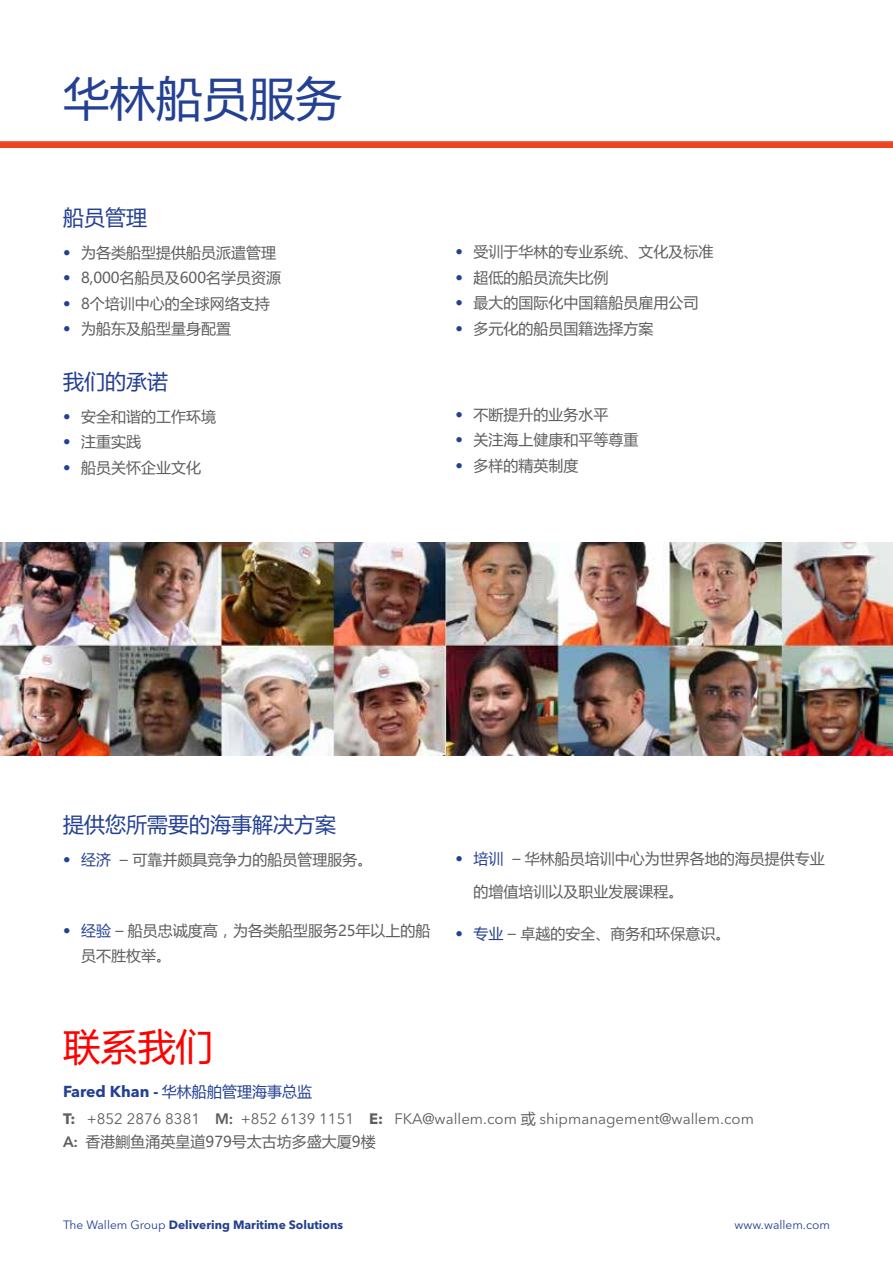
<style>
.page{position:relative;width:893px;height:1263px;background:#fff}
.page>*{position:absolute;margin:0;border:0;box-sizing:border-box;transform-origin:0 0}
.t1{font:46.5px "Microsoft Ya Hei";color:#244093}
.t2{font:37.5px "Microsoft Ya Hei";color:#f00}
.t3{font:21px "Microsoft Ya Hei";color:#244093}
.t4{font:15px/25.5px "Microsoft Ya Hei";color:#5f5e5d}
.t5{font:15px "Avenir Next LT Pro";color:#5f5e5d}
.t6{font:15px "Microsoft Ya Hei";color:#244093}
.t7{font:700 12px "Avenir Next LT Pro";color:#244093}
.t8{font:12px "Avenir Next LT Pro";color:#244093}
.s1{font-family:"Avenir Next LT Pro";font-weight:600;color:#244093}
.s2{color:#244093}
.s3{font-family:"Avenir Next LT Pro";font-weight:700;font-size:15.75px}
.s4{font-family:"Avenir Next LT Pro";font-weight:700}
.s5{font-weight:700}
.s6{font-weight:600}
.s7{font-family:"Microsoft Ya Hei"}
.s8{font-family:"Avenir Next LT Pro";font-weight:600}
.s9{font-weight:400}
</style>
<div class="page">
<img style="left:0;top:141px;width:893px;height:6px">
<img style="left:0;top:543px;width:893px;height:212px">
<h1 class="t1" style="left:63px;top:67px;width:280px">华林船员服务</h1>
<h3 class="t3" style="left:63px;top:203px;width:85px">船员管理</h3>
<p class="t4" style="left:63px;top:239px;width:214px"><span class="s1">•</span> 为各类船型提供船员派遣管理</p>
<p class="t4" style="left:63px;top:265px;width:220px"><span class="s1">•</span> 8,000名船员及600名学员资源</p>
<p class="t4" style="left:63px;top:290px;width:208px"><span class="s1">•</span> 8个培训中心的全球网络支持</p>
<p class="t4" style="left:63px;top:316px;width:169px"><span class="s1">•</span> 为船东及船型量身配置</p>
<h3 class="t3" style="left:63px;top:367px;width:106px">我们的承诺</h3>
<p class="t4" style="left:63px;top:403px;width:154px"><span class="s1">•</span> 安全和谐的工作环境</p>
<p class="t4" style="left:63px;top:429px;width:79px"><span class="s1">•</span> 注重实践</p>
<p class="t4" style="left:63px;top:454px;width:139px"><span class="s1">•</span> 船员关怀企业文化</p>
<p class="t4" style="left:455px;top:238px;width:259px"><span class="s1">•</span> 受训于华林的专业系统、文化及标准</p>
<p class="t4" style="left:455px;top:264px;width:154px"><span class="s1">•</span> 超低的船员流失比例</p>
<p class="t4" style="left:455px;top:289px;width:244px"><span class="s1">•</span> 最大的国际化中国籍船员雇用公司</p>
<p class="t4" style="left:455px;top:315px;width:199px"><span class="s1">•</span> 多元化的船员国籍选择方案</p>
<p class="t4" style="left:455px;top:401px;width:154px"><span class="s1">•</span> 不断提升的业务水平</p>
<p class="t4" style="left:455px;top:427px;width:184px"><span class="s1">•</span> 关注海上健康和平等尊重</p>
<p class="t4" style="left:455px;top:452px;width:124px"><span class="s1">•</span> 多样的精英制度</p>
<h3 class="t3" style="left:63px;top:810px;width:274px">提供您所需要的海事解决方案</h3>
<p class="t4" style="left:63px;top:847px;width:311px"><span class="s1">•</span> <span class="s2">经济</span> – 可靠并颇具竞争力的船员管理服务。</p>
<p class="t4" style="left:81px;top:917px;width:351px;text-indent:-18px"><span class="s1">•</span> <span class="s2">经验</span> – 船员忠诚度高，为各类船型服务25年以上的船员不胜枚举。</p>
<p class="t4" style="left:455px;top:845px;width:371px"><span class="s1">•</span> <span class="s2">培训</span> – 华林船员培训中心为世界各地的海员提供专业</p>
<p class="t4" style="left:473px;top:878px;width:211px">的增值培训以及职业发展课程。</p>
<p class="t4" style="left:455px;top:920px;width:276px"><span class="s1">•</span> <span class="s2">专业</span> – 卓越的安全、商务和环保意识。</p>
<h2 class="t2" style="left:63px;top:1021px;width:151px">联系我们</h2>
<p class="t6" style="left:63px;top:1081px;width:250px"><span class="s3">Fared Khan</span> <span class="s4">-</span> 华林船舶管理海事总监</p>
<p class="t5" style="left:63px;top:1110px;width:692px"><span class="s5">T:</span> +852 2876 8381 <span class="s6">M:</span> +852 6139 1151 <span class="s5">E:</span> FKA@wallem.com <span class="s7">或</span> shipmanagement@wallem.com</p>
<p class="t4" style="left:63px;top:1128px;width:314px"><span class="s8">A:</span> 香港鰂鱼涌英皇道979号太古坊多盛大厦9楼</p>
<p class="t7" style="left:63px;top:1217px;width:282px"><span class="s9">The Wallem Group</span> Delivering Maritime Solutions</p>
<p class="t8" style="left:734px;top:1217px;width:97px">www.wallem.com</p>
</div>
